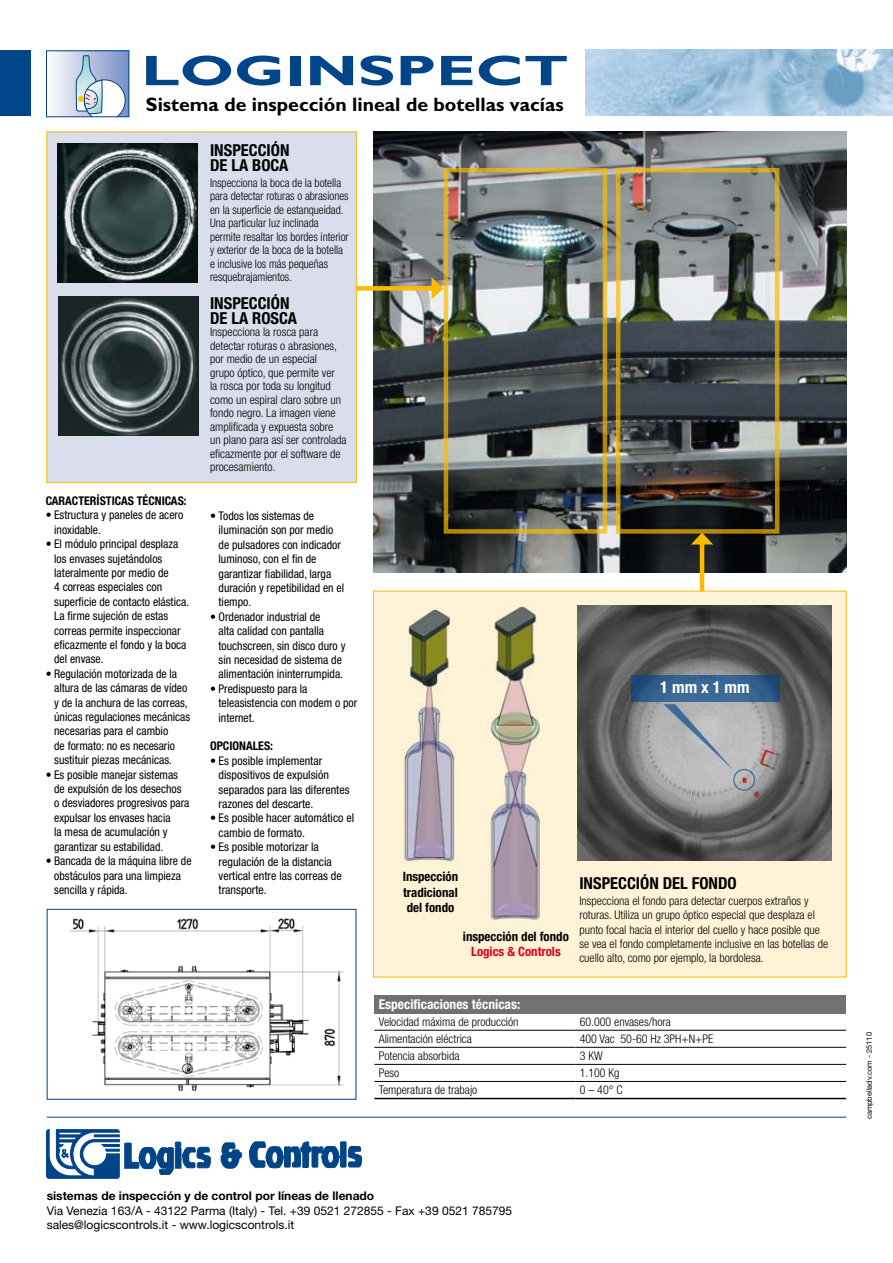
<style>
.page{position:relative;width:893px;height:1263px;background:#fff}
.page>*{position:absolute;margin:0;border:0;box-sizing:border-box;transform-origin:0 0}
.t1{font:700 42.9px "Gill Sans Std";color:#004489;scale:1.45 1}
.t2{font:700 19.5px "Gill Sans Std";color:#000}
.t3{font:700 condensed 16.5px/15px "Helvetica Neue LT Std";color:#000}
.t4{font:700 condensed 16.5px "Helvetica Neue LT Std";color:#fff}
.t5{font:700 condensed 13.5px "Helvetica Neue LT Std";color:#fff}
.t6{font:700 condensed 12.9px/15.5px "Helvetica Neue LT Std";color:#000;text-align:justify}
.t7{font:700 condensed 12.9px "Helvetica Neue LT Std";color:#e2001a}
.t8{font:condensed 12px/14.4px "Helvetica Neue LT Std";color:#000}
.t9{font:300 condensed 12px/13.5px "Helvetica Neue LT Std";color:#000}
.t10{font:300 condensed 12px/13.5px "Helvetica Neue LT Std";color:#000;scale:.95 1}
.t11{font:12px/14.4px "Helvetica Neue LT Std";color:#000}
.t12{font:700 12px "Helvetica Neue LT Std";color:#000}
.t13{font:700 condensed 12px "Helvetica Neue LT Std";color:#000}
.t14{font:7.5px "Helvetica Neue LT Std";color:#000}
</style>
<div class="page">
<svg style="left:46px;top:50px;width:84px;height:68px"></svg>
<div style="left:46px;top:51px;width:83px;height:66px;background:linear-gradient(to right,#fffeff,#7790c5)"></div>
<svg style="left:75px;top:54px;width:51px;height:61px"></svg>
<div style="left:46px;top:50px;width:83px;height:67px;border:1px solid #004489"></div>
<svg style="left:46px;top:1129px;width:73px;height:49px"></svg>
<svg style="left:125px;top:1141px;width:237px;height:34px"></svg>
<hr style="left:47px;top:1117px;width:799px;height:1px;background:#004489">
<div style="left:0;top:50px;width:31px;height:66px;background:#004489"></div>
<img style="left:585px;top:50px;width:308px;height:66px">
<div style="left:373px;top:591px;width:474px;height:386px;background:#fff3d7"></div>
<div style="left:46px;top:131px;width:311px;height:352px;background:#daddeb;border:1px solid #fabb00"></div>
<img style="left:373px;top:132px;width:473px;height:441px">
<img style="left:486px;top:605px;width:57px;height:318px">
<img style="left:403px;top:607px;width:55px;height:256px">
<img style="left:578px;top:606px;width:254px;height:254px">
<img style="left:57px;top:144px;width:140px;height:138px">
<img style="left:58px;top:297px;width:140px;height:139px">
<div style="left:616px;top:168px;width:163px;height:366px;border:4px solid #fabb00"></div>
<div style="left:444px;top:168px;width:163px;height:366px;border:4px solid #fabb00"></div>
<hr style="left:700px;top:540px;width:4px;height:51px;background:#fabb00">
<svg style="left:691px;top:533px;width:22px;height:11px"></svg>
<div style="left:356px;top:286px;width:80px;height:5px;background:#fabb00"></div>
<svg style="left:432px;top:277px;width:11px;height:22px"></svg>
<div style="left:733px;top:769px;width:22px;height:22px;border:1px solid #004489;border-radius:50%"></div>
<svg style="left:663px;top:704px;width:71px;height:66px;background:#b0b4b8"></svg>
<svg style="left:631px;top:675px;width:148px;height:26px;background:#335f8b"></svg>
<img style="left:69px;top:918px;width:275px;height:173px">
<div style="left:47px;top:909px;width:309px;height:190px;border:1px solid #004489"></div>
<div style="left:374px;top:995px;width:472px;height:18px;background:#707172"></div>
<hr style="left:374px;top:1098px;width:201px;height:1px;background:#000">
<hr style="left:575px;top:1098px;width:271px;height:1px;background:#000">
<hr style="left:374px;top:1081px;width:201px;height:1px;background:#000">
<hr style="left:575px;top:1081px;width:271px;height:1px;background:#000">
<hr style="left:374px;top:1030px;width:201px;height:1px;background:#000">
<hr style="left:575px;top:1030px;width:271px;height:1px;background:#000">
<hr style="left:374px;top:1047px;width:201px;height:1px;background:#000">
<hr style="left:575px;top:1047px;width:271px;height:1px;background:#000">
<hr style="left:374px;top:1064px;width:201px;height:1px;background:#000">
<hr style="left:575px;top:1064px;width:271px;height:1px;background:#000">
<h1 class="t1" style="left:141px;top:45px;width:296px">LOGINSPECT</h1>
<h2 class="t2" style="left:146px;top:93px;width:419px">Sistema de inspección lineal de botellas vacías</h2>
<h3 class="t3" style="left:210px;top:143px;width:81px">INSPECCIÓN<br>DE LA BOCA</h3>
<p class="t10" style="left:210px;top:175px;width:147px">Inspecciona la boca de la botella para detectar roturas o abrasiones en la superficie de estanqueidad.<br>Una particular luz inclinada permite resaltar los bordes interior y exterior de la boca de la botella e inclusive los más pequeñas resquebrajamientos.</p>
<h3 class="t3" style="left:210px;top:296px;width:88px">INSPECCIÓN<br>DE LA ROSCA</h3>
<p class="t13" style="left:46px;top:493px;width:143px">CARACTERÍSTICAS TÉCNICAS:</p>
<p class="t8" style="left:54px;top:508px;width:131px;text-indent:-9px">• Estructura y paneles de acero inoxidable.</p>
<p class="t8" style="left:54px;top:537px;width:136px;text-indent:-9px">• El módulo principal desplaza los envases sujetándolos lateralmente por medio de<br>4 correas especiales con superficie de contacto elástica.<br>La firme sujeción de estas correas permite inspeccionar eficazmente el fondo y la boca del envase.</p>
<p class="t8" style="left:54px;top:666px;width:138px;text-indent:-9px">• Regulación motorizada de la altura de las cámaras de vídeo y de la anchura de las correas, únicas regulaciones mecánicas necesarias para el cambio<br>de formato: no es necesario sustituir piezas mecánicas.</p>
<p class="t8" style="left:54px;top:767px;width:137px;text-indent:-9px">• Es posible manejar sistemas de expulsión de los desechos o desviadores progresivos para expulsar los envases hacia<br>la mesa de acumulación y garantizar su estabilidad.</p>
<p class="t8" style="left:54px;top:853px;width:139px;text-indent:-9px">• Bancada de la máquina libre de obstáculos para una limpieza sencilla y rápida.</p>
<p class="t9" style="left:210px;top:325px;width:138px">Inspecciona la rosca para detectar roturas o abrasiones, por medio de un especial<br>grupo óptico, que permite ver<br>la rosca por toda su longitud como un espiral claro sobre un fondo negro. La imagen viene amplificada y expuesta sobre un plano para así ser controlada eficazmente por el software de procesamiento.</p>
<p class="t8" style="left:219px;top:508px;width:127px;text-indent:-9px">• Todos los sistemas de iluminación son por medio de pulsadores con indicador luminoso, con el fin de garantizar fiabilidad, larga duración y repetibilidad en el tiempo.</p>
<p class="t8" style="left:219px;top:609px;width:128px;text-indent:-9px">• Ordenador industrial de<br>alta calidad con pantalla touchscreen, sin disco duro y sin necesidad de sistema de alimentación ininterrumpida.</p>
<p class="t8" style="left:219px;top:681px;width:140px;text-indent:-9px">• Predispuesto para la teleasistencia con modem o por internet.</p>
<p class="t13" style="left:210px;top:739px;width:65px">OPCIONALES:</p>
<p class="t8" style="left:219px;top:753px;width:133px;text-indent:-9px">• Es posible implementar dispositivos de expulsión separados para las diferentes razones del descarte.</p>
<p class="t8" style="left:219px;top:811px;width:137px;text-indent:-9px">• Es posible hacer automático el cambio de formato.</p>
<p class="t8" style="left:219px;top:840px;width:125px;text-indent:-9px">• Es posible motorizar la regulación de la distancia vertical entre las correas de transporte.</p>
<h3 class="t4" style="left:660px;top:677px;width:91px">1 mm x 1 mm</h3>
<p class="t6" style="left:403px;top:869px;width:57px">Inspección tradicional del fondo</p>
<p class="t6" style="left:463px;top:928px;width:107px">inspección del fondo</p>
<p class="t7" style="left:471px;top:944px;width:91px">Logics &amp; Controls</p>
<h3 class="t3" style="left:579px;top:875px;width:159px">INSPECCIÓN DEL FONDO</h3>
<p class="t9" style="left:579px;top:893px;width:250px;line-height:14.4px">Inspecciona el fondo para detectar cuerpos extraños y roturas. Utiliza un grupo óptico especial que desplaza el punto focal hacia el interior del cuello y hace posible que se vea el fondo completamente inclusive en las botellas de cuello alto, como por ejemplo, la bordolesa.</p>
<p class="t5" style="left:379px;top:996px;width:143px">Especificaciones técnicas:</p>
<p class="t9" style="left:379px;top:1015px;width:141px">Velocidad máxima de producción</p>
<p class="t9" style="left:580px;top:1015px;width:93px">60.000 envases/hora</p>
<p class="t9" style="left:379px;top:1032px;width:95px">Alimentación eléctrica</p>
<p class="t9" style="left:580px;top:1032px;width:135px">400 Vac 50-60 Hz 3PH+N+PE</p>
<p class="t9" style="left:379px;top:1049px;width:82px">Potencia absorbida</p>
<p class="t9" style="left:580px;top:1049px;width:25px">3 KW</p>
<p class="t9" style="left:379px;top:1066px;width:22px">Peso</p>
<p class="t9" style="left:580px;top:1066px;width:41px">1.100 Kg</p>
<p class="t9" style="left:379px;top:1083px;width:100px">Temperatura de trabajo</p>
<p class="t9" style="left:580px;top:1083px;width:44px">0 – 40° C</p>
<p class="t12" style="left:47px;top:1188px;width:329px">sistemas de inspección y de control por líneas de llenado</p>
<p class="t11" style="left:47px;top:1203px;width:467px">Via Venezia 163/A - 43122 Parma (Italy) - Tel. +39 0521 272855 - Fax +39 0521 785795 sales@logicscontrols.it - www.logicscontrols.it</p>
<p class="t14" style="left:865px;top:1119px;width:89px;rotate:-90deg">campbelladv.com - 25110</p>
</div>
